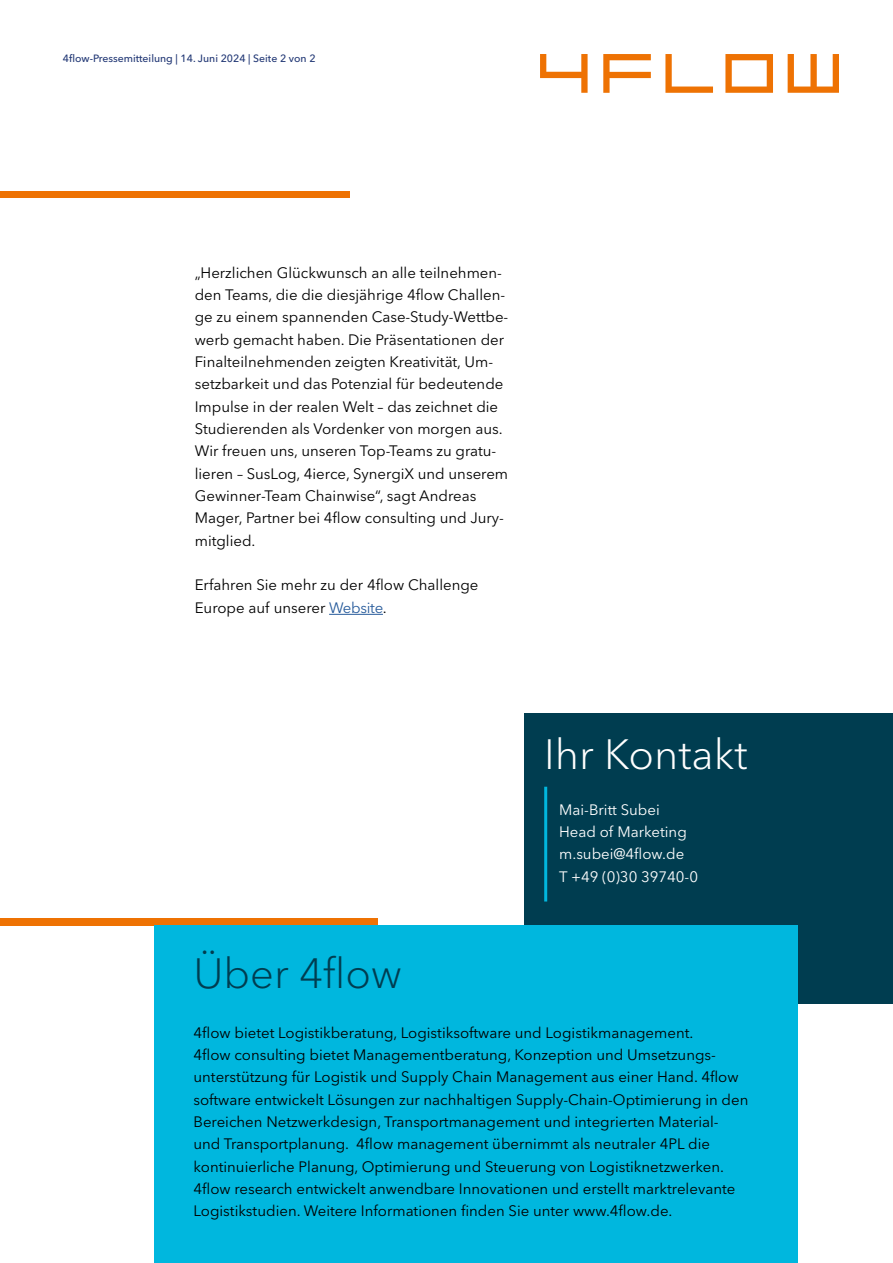
<style>
.page{position:relative;width:893px;height:1263px;background:#fff}
.page>*{position:absolute;margin:0;border:0;box-sizing:border-box;transform-origin:0 0}
.t1{font:300 42px "Avenir Next LT Pro";color:#fff}
.t2{font:300 42px "Avenir Next LT Pro";color:#003d50}
.t3{font:15px/22.4px "Avenir Next LT Pro";color:#000}
.t4{font:15px/22.4px "Avenir Next LT Pro";color:#fff}
.t5{font:500 10.5px "Avenir Next LT Pro";color:#223875}
.s1{color:#275b9b}
</style>
<div class="page">
<div style="left:0;top:191px;width:350px;height:7px;background:#ee7203"></div>
<svg style="left:540px;top:54px;width:299px;height:39px"></svg>
<div style="left:524px;top:713px;width:368px;height:291px;background:#003d50"></div>
<div style="left:0;top:918px;width:378px;height:8px;background:#ee7203"></div>
<div style="left:154px;top:926px;width:643px;height:337px;background:#00b7de"></div>
<hr style="left:544px;top:787px;width:3px;height:114px;background:#00b7de">
<hr style="left:329px;top:614px;width:54px;height:1px;background:#275b9b">
<p class="t5" style="left:63px;top:52px;width:254px">4flow-Pressemitteilung | 14. Juni 2024 | Seite 2 von 2</p>
<p class="t3" style="left:195px;top:261px;width:315px">„Herzlichen Glückwunsch an alle teilnehmen&shy;den Teams, die die diesjährige 4flow Challen&shy;ge zu einem spannenden Case-Study-Wettbe&shy;werb gemacht haben. Die Präsentationen der Finalteilnehmenden zeigten Kreativität, Um&shy;setzbarkeit und das Potenzial für bedeutende Impulse in der realen Welt – das zeichnet die Studierenden als Vordenker von morgen aus.<br>Wir freuen uns, unseren Top-Teams zu gratu&shy;lieren – SusLog, 4ierce, SynergiX und unserem Gewinner-Team Chainwise“, sagt Andreas Mager, Partner bei 4flow consulting und Jury&shy;mitglied.</p>
<p class="t3" style="left:195px;top:574px;width:285px">Erfahren Sie mehr zu der 4flow Challenge<br>Europe auf unserer <span class="s1">Website</span>.</p>
<h1 class="t2" style="left:193px;top:949px;width:210px">Über 4flow</h1>
<h1 class="t1" style="left:544px;top:730px;width:205px">Ihr Kontakt</h1>
<p class="t4" style="left:559px;top:798px;width:140px">Mai-Britt Subei<br>Head of Marketing m.subei@4flow.de<br>T +49 (0)30 39740-0</p>
<p class="t3" style="left:193px;top:1021px;width:556px">4flow bietet Logistikberatung, Logistiksoftware und Logistikmanagement.<br>4flow consulting bietet Managementberatung, Konzeption und Umsetzungs&shy;unterstützung für Logistik und Supply Chain Management aus einer Hand. 4flow software entwickelt Lösungen zur nachhaltigen Supply-Chain-Optimierung in den Bereichen Netzwerkdesign, Transportmanagement und integrierten Material&shy;und Transportplanung. 4flow management übernimmt als neutraler 4PL die kontinuierliche Planung, Optimierung und Steuerung von Logistiknetzwerken.<br>4flow research entwickelt anwendbare Innovationen und erstellt marktrelevante Logistikstudien. Weitere Informationen finden Sie unter www.4flow.de.</p>
</div>
